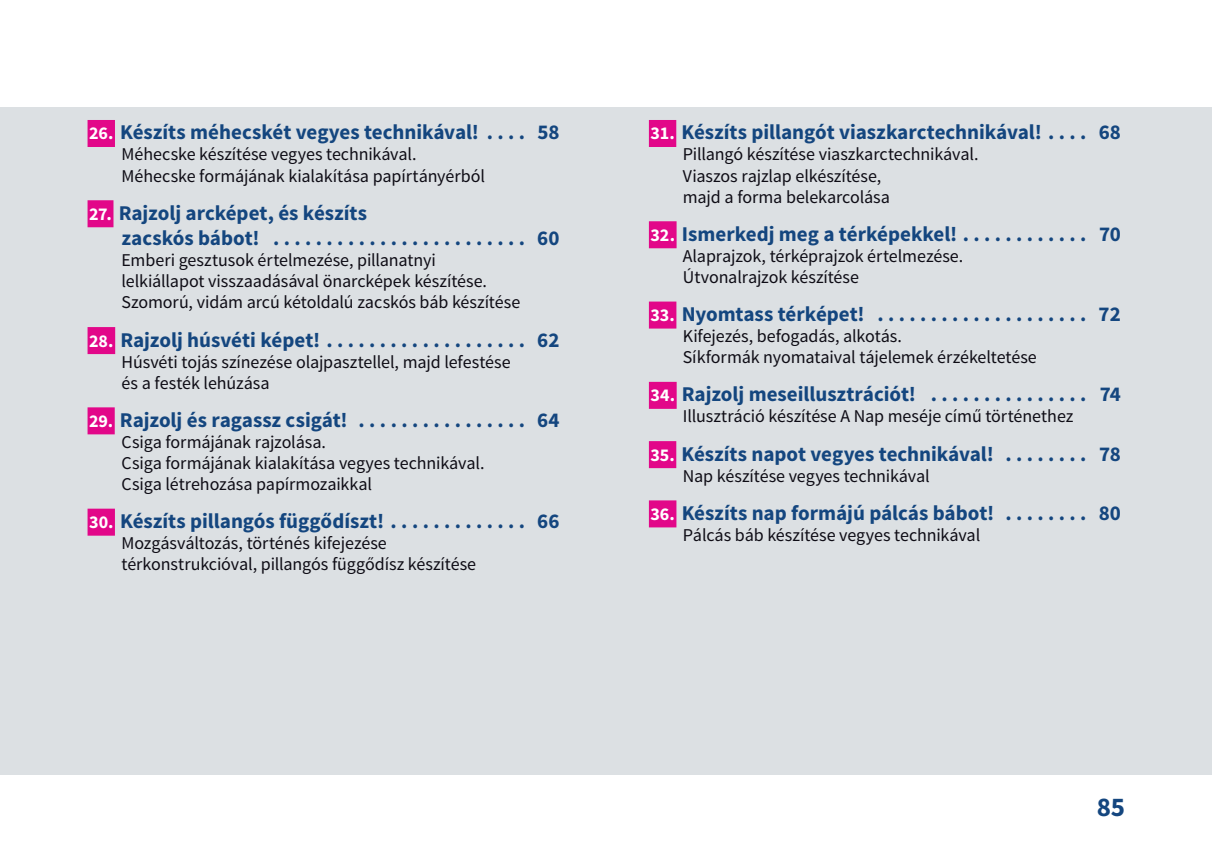
<style>
.page{position:relative;width:1212px;height:859px;background:#fff}
.page>*{position:absolute;margin:0;border:0;box-sizing:border-box;transform-origin:0 0}
.t1{font:700 27px "Source Sans Pro";color:#14467f}
.t2{font:700 21px/25.5px "Source Sans Pro";letter-spacing:-.005em;color:#14467f}
.t3{font:18px/21px "Source Sans Pro";letter-spacing:-.005em;color:#0e0c15}
.s1{font-size:18px;color:#fff}
</style>
<div class="page">
<div style="left:0;top:107px;width:1212px;height:667px;background:#dce0e3"></div>
<div style="left:88px;top:120px;width:27px;height:27px;background:#e20789"></div>
<div style="left:88px;top:200px;width:25px;height:27px;background:#e20789"></div>
<div style="left:88px;top:327px;width:27px;height:27px;background:#e20789"></div>
<div style="left:88px;top:407px;width:27px;height:27px;background:#e20789"></div>
<div style="left:88px;top:508px;width:27px;height:27px;background:#e20789"></div>
<div style="left:649px;top:120px;width:27px;height:27px;background:#e20789"></div>
<div style="left:649px;top:221px;width:27px;height:27px;background:#e20789"></div>
<div style="left:649px;top:301px;width:27px;height:27px;background:#e20789"></div>
<div style="left:649px;top:382px;width:28px;height:27px;background:#e20789"></div>
<div style="left:649px;top:441px;width:27px;height:27px;background:#e20789"></div>
<div style="left:649px;top:500px;width:27px;height:27px;background:#e20789"></div>
<p class="t2" style="left:89px;top:120px;width:403px"><span class="s1">26.</span> Készíts méhecskét vegyes technikával! ....</p>
<p class="t2" style="left:537px;top:120px;width:24px">58</p>
<p class="t3" style="left:122px;top:144px;width:365px">Méhecske készítése vegyes technikával.<br>Méhecske formájának kialakítása papírtányérból</p>
<p class="t2" style="left:122px;top:201px;width:439px;text-indent:-32px"><span class="s1">27.</span> Rajzolj arcképet, és készíts<br>zacskós bábot! . . . . . . . . . . . . . . . . . . . . . . . . 60</p>
<p class="t3" style="left:122px;top:250px;width:400px">Emberi gesztusok értelmezése, pillanatnyi lelkiállapot visszaadásával önarcképek készítése.<br>Szomorú, vidám arcú kétoldalú zacskós báb készítése</p>
<p class="t2" style="left:89px;top:327px;width:244px"><span class="s1">28.</span> Rajzolj húsvéti képet! ...................</p>
<p class="t2" style="left:537px;top:327px;width:24px">62</p>
<p class="t3" style="left:122px;top:351px;width:391px">Húsvéti tojás színezése olajpasztellel, majd lefestése és a festék lehúzása</p>
<p class="t2" style="left:89px;top:408px;width:472px"><span class="s1">29.</span> Rajzolj és ragassz csigát! . . . . . . . . . . . . . . . . 64</p>
<p class="t3" style="left:122px;top:432px;width:364px">Csiga formájának rajzolása.<br>Csiga formájának kialakítása vegyes technikával.<br>Csiga létrehozása papírmozaikkal</p>
<p class="t2" style="left:89px;top:509px;width:308px"><span class="s1">30.</span> Készíts pillangós függődíszt! ............</p>
<p class="t2" style="left:537px;top:509px;width:24px">66</p>
<p class="t3" style="left:122px;top:533px;width:356px">Mozgásváltozás, történés kifejezése térkonstrukcióval, pillangós függődísz készítése</p>
<p class="t2" style="left:650px;top:120px;width:403px"><span class="s1">31.</span> Készíts pillangót viaszkarctechnikával! ....</p>
<p class="t2" style="left:1098px;top:120px;width:24px">68</p>
<p class="t3" style="left:683px;top:144px;width:297px">Pillangó készítése viaszkarctechnikával.<br>Viaszos rajzlap elkészítése,<br>majd a forma belekarcolása</p>
<p class="t2" style="left:650px;top:222px;width:319px"><span class="s1">32.</span> Ismerkedj meg a térképekkel! ............</p>
<p class="t2" style="left:1099px;top:222px;width:23px">70</p>
<p class="t3" style="left:683px;top:246px;width:282px">Alaprajzok, térképrajzok értelmezése.<br>Útvonalrajzok készítése</p>
<p class="t2" style="left:650px;top:302px;width:472px"><span class="s1">33.</span> Nyomtass térképet! . . . . . . . . . . . . . . . . . . . . 72</p>
<p class="t3" style="left:683px;top:326px;width:355px">Kifejezés, befogadás, alkotás.<br>Síkformák nyomataival tájelemek érzékeltetése</p>
<p class="t2" style="left:650px;top:382px;width:472px"><span class="s1">34.</span> Rajzolj meseillusztrációt! . . . . . . . . . . . . . . . 74</p>
<p class="t3" style="left:683px;top:406px;width:392px">Illusztráció készítése A Nap meséje című történethez</p>
<p class="t2" style="left:650px;top:442px;width:472px"><span class="s1">35.</span> Készíts napot vegyes technikával! . . . . . . . . 78</p>
<p class="t3" style="left:683px;top:465px;width:248px">Nap készítése vegyes technikával</p>
<p class="t2" style="left:650px;top:501px;width:472px"><span class="s1">36.</span> Készíts nap formájú pálcás bábot! . . . . . . . . 80</p>
<p class="t3" style="left:683px;top:525px;width:299px">Pálcás báb készítése vegyes technikával</p>
<h1 class="t1" style="left:1097px;top:789px;width:30px">85</h1>
</div>
